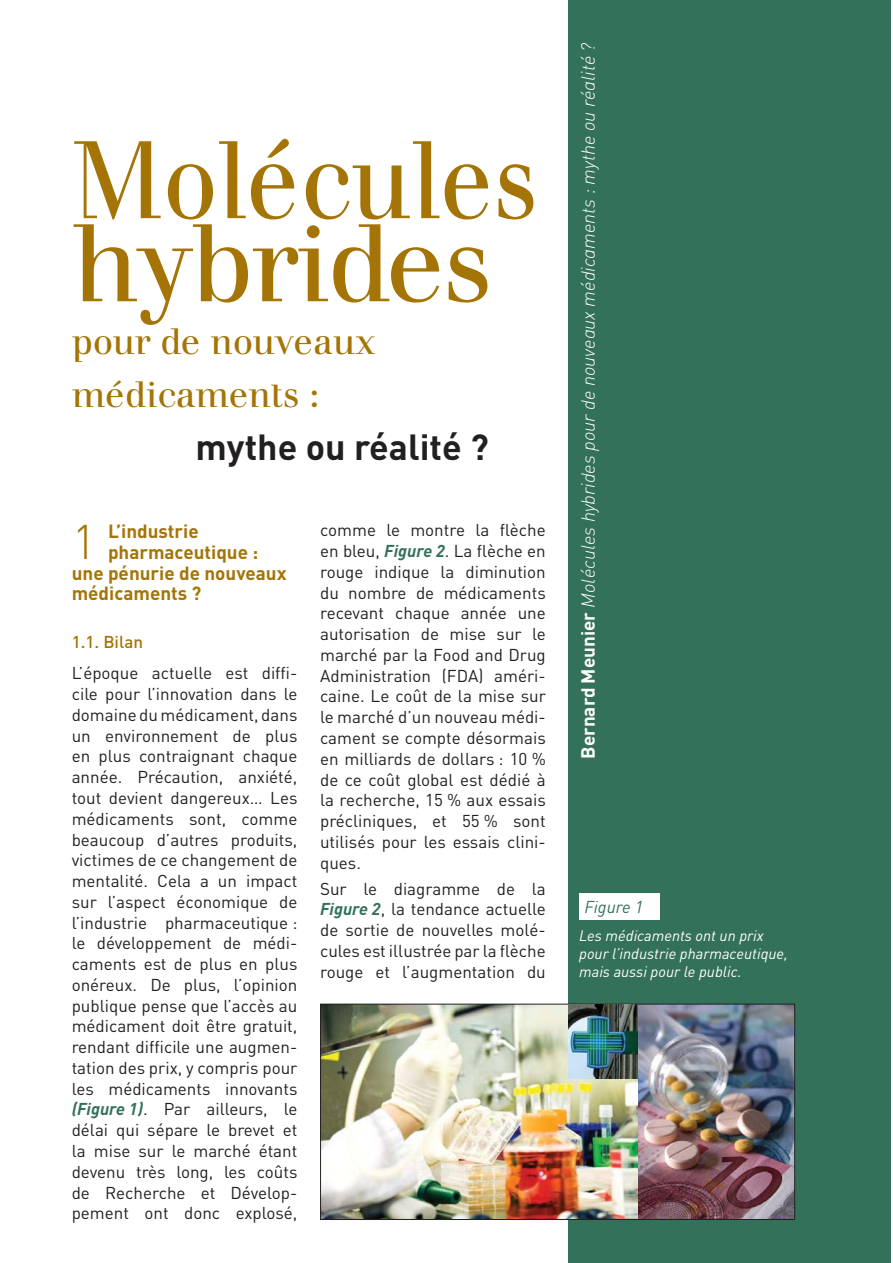
<style>
.page{position:relative;width:893px;height:1263px;background:#fff}
.page>*{position:absolute;margin:0;border:0;box-sizing:border-box;transform-origin:0 0}
.t1{font:107.55px/83.1px "Apfelbaum";color:#a57406;scale:.9 1}
.t2{font:300 48px "DIN";color:#a57406}
.t3{font:35.85px/52.8px "Apfelbaum";color:#a57406}
.t4{font:700 35.85px "DIN";color:#231f20}
.t5{font:18.9px "DIN Light Italic Alt";color:#fff}
.t6{font:700 18.9px "DIN";color:#a57406}
.t7{font:16.95px/20.7px "DIN";color:#231f20;text-align:justify}
.t8{font:500 16.95px "DIN";color:#a57406}
.t9{font:italic 16.95px "DIN";color:#34715a}
.t10{font:italic 15.15px/18.1px "DIN";color:#fff}
.s1{font-weight:700;font-style:italic;color:#34715a}
.s2{font-family:"DIN";font-weight:700}
</style>
<div class="page">
<div style="left:568px;top:0;width:322px;height:1263px;background:#34715a"></div>
<div style="left:579px;top:893px;width:80px;height:27px;background:#fff"></div>
<img style="left:322px;top:1006px;width:316px;height:212px">
<img style="left:638px;top:1006px;width:155px;height:212px">
<div style="left:320px;top:1004px;width:475px;height:216px;border:1px solid #231f20"></div>
<img style="left:568px;top:1004px;width:69px;height:75px">
<h1 class="t1" style="left:72px;top:140px;width:519px">Molécules hybrides</h1>
<h3 class="t3" style="left:72px;top:315px;width:305px">pour de nouveaux médicaments :</h3>
<h3 class="t4" style="left:196px;top:434px;width:295px">mythe ou réalité ?</h3>
<h2 class="t2" style="left:72px;top:512px;width:26px">1</h2>
<p class="t6" style="left:108px;top:525px;width:92px">L’industrie</p>
<p class="t6" style="left:108px;top:545px;width:152px">pharmaceutique :</p>
<p class="t6" style="left:72px;top:566px;width:216px">une pénurie de nouveaux</p>
<p class="t6" style="left:72px;top:587px;width:131px">médicaments ?</p>
<p class="t8" style="left:72px;top:632px;width:73px">1.1. Bilan</p>
<p class="t7" style="left:72px;top:665px;width:227px">L’époque actuelle est diffi&shy;cile pour l’innovation dans le domaine du médicament, dans un environnement de plus en plus contraignant chaque année. Précaution, anxiété, tout devient dangereux… Les médicaments sont, comme beaucoup d’autres produits, victimes de ce changement de mentalité. Cela a un impact sur l’aspect économique de l’industrie pharmaceutique : le développement de médi&shy;caments est de plus en plus onéreux. De plus, l’opinion publique pense que l’accès au médicament doit être gratuit, rendant difficile une augmen&shy;tation des prix, y compris pour les médicaments innovants <span class="s1">(Figure 1)</span>. Par ailleurs, le délai qui sépare le brevet et la mise sur le marché étant devenu très long, les coûts de Recherche et Dévelop&shy;pement ont donc explosé,</p>
<p class="t7" style="left:320px;top:522px;width:227px">comme le montre la flèche en bleu, <span class="s1">Figure 2</span>. La flèche en rouge indique la diminution du nombre de médicaments recevant chaque année une autorisation de mise sur le marché par la Food and Drug Administration (FDA) améri&shy;caine. Le coût de la mise sur le marché d’un nouveau médi&shy;cament se compte désormais en milliards de dollars : 10 % de ce coût global est dédié à la recherche, 15 % aux essais précliniques, et 55 % sont utilisés pour les essais clini&shy;ques.</p>
<p class="t7" style="left:320px;top:880px;width:227px">Sur le diagramme de la <span class="s1">Figure 2</span>, la tendance actuelle de sortie de nouvelles molé&shy;cules est illustrée par la flèche rouge et l’augmentation du</p>
<p class="t5" style="left:577px;top:759px;width:718px;rotate:-90deg"><span class="s2">Bernard Meunier</span> Molécules hybrides pour de nouveaux médicaments : mythe ou réalité ?</p>
<p class="t9" style="left:584px;top:901px;width:60px">Figure 1</p>
<p class="t10" style="left:579px;top:928px;width:210px">Les médicaments ont un prix pour l’industrie pharmaceutique, mais aussi pour le public.</p>
</div>
